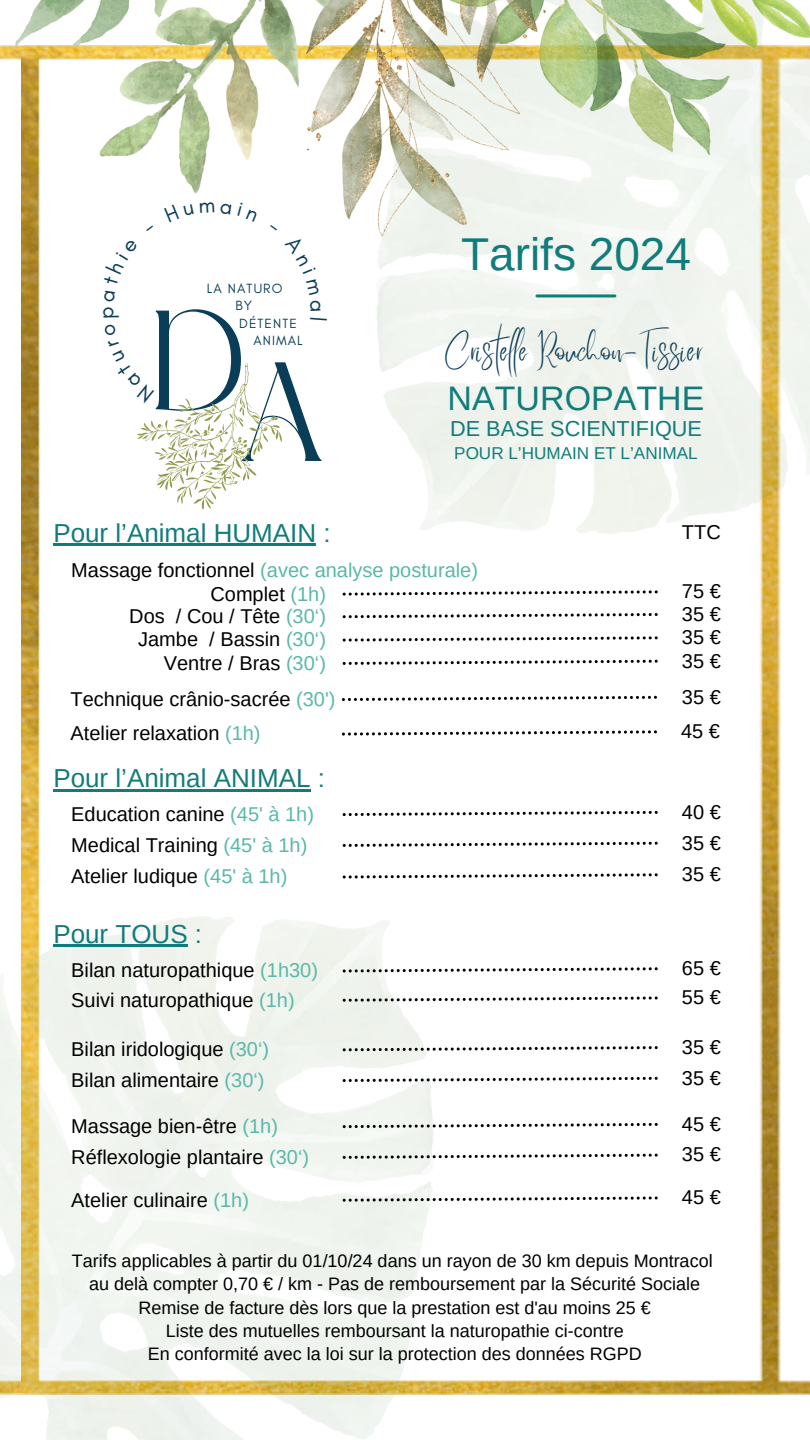
<style>
.page{position:relative;width:810px;height:1440px;background:#fff}
.page>*{position:absolute;margin:0;border:0;box-sizing:border-box;transform-origin:0 0}
.t1{font:140.5px "Dream Avenue";color:#0a3d57}
.t2{font:46px "Arimo";color:#117c79}
.t3{font:34px "Arimo";color:#117c79}
.t4{font:26px "Arimo";color:#117c79}
.t5{font:25.9px "Better Saturday";color:#0a3d57}
.t6{font:21.7px "Arimo";color:#117c79}
.t7{font:20px "Arimo";color:#000}
.t8{font:20px "Arimo";color:#59b8a9}
.t9{font:18px/23.2px "Arimo";color:#000;text-align:center}
.t10{font:17.1px "Arimo";color:#117c79}
.t11{font:13.6px/17.2px "Glacial Indifference";letter-spacing:.08em;color:#0a3d57;text-align:center}
.t12{font:13.5px/16.9px "Glacial Indifference";letter-spacing:.08em;color:#0a3d57}
.s1{color:#000}
.s2{color:#59b8a9}
.s3{color:#fff}
</style>
<div class="page">
<img style="left:21px;top:237px;width:760px;height:1157px">
<img style="left:0;top:916px;width:433px;height:524px">
<img style="left:377px;top:237px;width:433px;height:297px">
<img style="left:0;top:0;width:810px;height:237px">
<hr style="left:537px;top:294px;width:78px;height:3px;background:#117c79">
<hr style="left:53px;top:544px;width:74px;height:2px;background:#117c79">
<hr style="left:127px;top:544px;width:80px;height:2px;background:#117c79">
<hr style="left:207px;top:544px;width:109px;height:2px;background:#117c79">
<svg style="left:342px;top:696px;width:315px;height:5px"></svg>
<svg style="left:343px;top:842px;width:315px;height:5px"></svg>
<hr style="left:53px;top:789px;width:74px;height:2px;background:#117c79">
<hr style="left:127px;top:789px;width:80px;height:2px;background:#117c79">
<hr style="left:207px;top:789px;width:104px;height:2px;background:#117c79">
<svg style="left:343px;top:873px;width:315px;height:6px"></svg>
<svg style="left:343px;top:967px;width:315px;height:6px"></svg>
<hr style="left:53px;top:944px;width:135px;height:2px;background:#117c79">
<svg style="left:343px;top:996px;width:315px;height:6px"></svg>
<svg style="left:343px;top:1046px;width:315px;height:5px"></svg>
<svg style="left:343px;top:1077px;width:315px;height:5px"></svg>
<svg style="left:343px;top:1196px;width:315px;height:6px"></svg>
<svg style="left:343px;top:1123px;width:315px;height:5px"></svg>
<svg style="left:343px;top:1154px;width:315px;height:5px"></svg>
<svg style="left:343px;top:811px;width:315px;height:5px"></svg>
<svg style="left:342px;top:730px;width:315px;height:6px"></svg>
<svg style="left:343px;top:590px;width:315px;height:6px"></svg>
<svg style="left:343px;top:613px;width:315px;height:5px"></svg>
<svg style="left:343px;top:636px;width:315px;height:6px"></svg>
<svg style="left:343px;top:660px;width:315px;height:5px"></svg>
<svg style="left:104px;top:324px;width:197px;height:199px"></svg>
<svg style="left:103px;top:239px;width:35px;height:79px"></svg>
<svg style="left:146px;top:226px;width:7px;height:5px"></svg>
<svg style="left:164px;top:204px;width:30px;height:18px"></svg>
<svg style="left:200px;top:202px;width:14px;height:11px"></svg>
<svg style="left:220px;top:203px;width:38px;height:19px"></svg>
<svg style="left:270px;top:225px;width:7px;height:6px"></svg>
<svg style="left:285px;top:234px;width:36px;height:77px"></svg>
<svg style="left:310px;top:318px;width:17px;height:3px"></svg>
<p class="t11" style="left:207px;top:280px;width:77px">LA NATURO<br>BY</p>
<h1 class="t1" style="left:152px;top:330px;width:176px">DA</h1>
<p class="t12" style="left:253px;top:315px;width:51px;text-indent:-14px">DÉTENTE<br>ANIMAL</p>
<h4 class="t4" style="left:53px;top:519px;width:279px">Pour l’Animal HUMAIN :</h4>
<h3 class="t2" style="left:461px;top:228px;width:232px">Tarifs 2024</h3>
<p class="t5" style="left:445px;top:346px;width:259px">Cristel e Rouchon-Tissier</p>
<h3 class="t3" style="left:448px;top:379px;width:258px">NATUROPATHE</h3>
<p class="t6" style="left:450px;top:416px;width:253px">DE BASE SCIENTIFIQUE</p>
<p class="t10" style="left:454px;top:443px;width:245px">POUR L’HUMAIN ET L’ANIMAL</p>
<p class="t7" style="left:682px;top:521px;width:40px">TTC</p>
<h2 class="t8" style="left:71px;top:559px;width:408px"><span class="s1">Massage fonctionnel</span> (avec analyse posturale)</h2>
<p class="t7" style="left:210px;top:582px;width:134px">Complet <span class="s2">(1h)</span> <span class="s3">_</span></p>
<p class="t7" style="left:682px;top:580px;width:40px">75 €</p>
<p class="t7" style="left:129px;top:605px;width:215px">Dos / Cou / Tête <span class="s2">(30‘)</span> <span class="s3">_</span></p>
<p class="t7" style="left:682px;top:603px;width:40px">35 €</p>
<p class="t7" style="left:138px;top:628px;width:206px">Jambe / Bassin <span class="s2">(30‘)</span> <span class="s3">_</span></p>
<p class="t7" style="left:682px;top:626px;width:40px">35 €</p>
<p class="t7" style="left:164px;top:652px;width:180px">Ventre / Bras <span class="s2">(30‘)</span> <span class="s3">_</span></p>
<p class="t7" style="left:682px;top:649px;width:40px">35 €</p>
<h6 class="t7" style="left:71px;top:688px;width:266px">Technique crânio-sacrée <span class="s2">(30')</span></h6>
<p class="t7" style="left:682px;top:686px;width:40px">35 €</p>
<h5 class="t7" style="left:71px;top:722px;width:192px">Atelier relaxation <span class="s2">(1h)</span></h5>
<h5 class="t7" style="left:681px;top:720px;width:40px">45 €</h5>
<p class="t4" style="left:53px;top:764px;width:273px">Pour l’Animal ANIMAL :</p>
<h5 class="t7" style="left:71px;top:803px;width:244px">Education canine <span class="s2">(45' à 1h)</span></h5>
<h5 class="t7" style="left:682px;top:801px;width:40px">40 €</h5>
<p class="t7" style="left:71px;top:834px;width:238px">Medical Training <span class="s2">(45' à 1h)</span></p>
<h5 class="t7" style="left:682px;top:831px;width:40px">35 €</h5>
<p class="t7" style="left:71px;top:865px;width:218px">Atelier ludique <span class="s2">(45' à 1h)</span></p>
<p class="t7" style="left:682px;top:863px;width:40px">35 €</p>
<p class="t4" style="left:53px;top:919px;width:150px">Pour TOUS :</p>
<p class="t7" style="left:71px;top:959px;width:248px">Bilan naturopathique <span class="s2">(1h30)</span></p>
<p class="t7" style="left:682px;top:957px;width:40px">65 €</p>
<p class="t7" style="left:71px;top:989px;width:225px">Suivi naturopathique <span class="s2">(1h)</span></p>
<h3 class="t7" style="left:682px;top:986px;width:40px">55 €</h3>
<h4 class="t7" style="left:71px;top:1038px;width:199px">Bilan iridologique <span class="s2">(30‘)</span></h4>
<h5 class="t7" style="left:682px;top:1036px;width:40px">35 €</h5>
<h5 class="t7" style="left:71px;top:1069px;width:195px">Bilan alimentaire <span class="s2">(30‘)</span></h5>
<h5 class="t7" style="left:682px;top:1067px;width:40px">35 €</h5>
<h5 class="t7" style="left:71px;top:1115px;width:208px">Massage bien-être <span class="s2">(1h)</span></h5>
<h5 class="t7" style="left:682px;top:1113px;width:40px">45 €</h5>
<h5 class="t7" style="left:71px;top:1146px;width:239px">Réflexologie plantaire <span class="s2">(30‘)</span></h5>
<h5 class="t7" style="left:682px;top:1143px;width:40px">35 €</h5>
<h5 class="t7" style="left:71px;top:1188px;width:179px">Atelier culinaire <span class="s2">(1h)</span></h5>
<h5 class="t7" style="left:682px;top:1186px;width:40px">45 €</h5>
<p class="t9" style="left:72px;top:1249px;width:642px">Tarifs applicables à partir du 01/10/24 dans un rayon de 30 km depuis Montracol au delà compter 0,70 € / km - Pas de remboursement par la Sécurité Sociale Remise de facture dès lors que la prestation est d'au moins 25 €<br>Liste des mutuelles remboursant la naturopathie ci-contre<br>En conformité avec la loi sur la protection des données RGPD</p>
</div>
